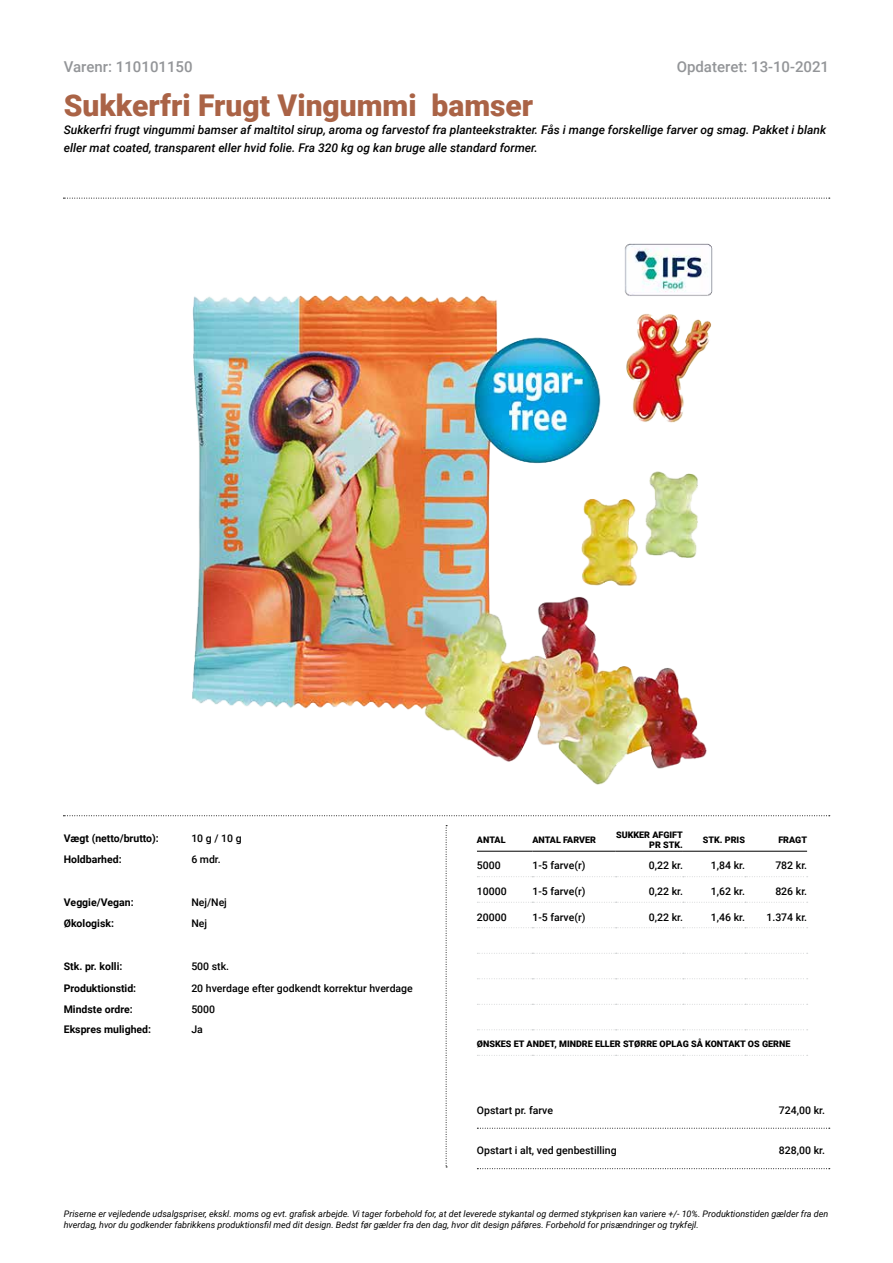
<style>
.page{position:relative;width:893px;height:1263px;background:#fff}
.page>*{position:absolute;margin:0;border:0;box-sizing:border-box;transform-origin:0 0}
.t1{font:900 30px "Roboto";color:#aa6346}
.t2{font:500 15px "Roboto";color:#939598}
.t3{font:italic 500 12px/18px "Roboto";color:#000}
.t4{font:500 10.5px "Roboto";color:#000}
.t5{font:700 10.5px "Roboto";color:#000}
.t6{font:italic 9px/10.8px "Roboto";color:#000}
.t7{font:900 9px/10.8px "Roboto";color:#000;text-align:right}
</style>
<div class="page">
<hr style="left:477px;top:851px;width:55px;height:1px;background:#000">
<hr style="left:532px;top:851px;width:84px;height:1px;background:#000">
<hr style="left:616px;top:851px;width:67px;height:1px;background:#000">
<hr style="left:683px;top:851px;width:62px;height:1px;background:#000">
<hr style="left:745px;top:851px;width:62px;height:1px;background:#000">
<svg style="left:477px;top:1055px;width:331px;height:1px"></svg>
<svg style="left:477px;top:1029px;width:331px;height:1px"></svg>
<svg style="left:477px;top:1004px;width:331px;height:1px"></svg>
<svg style="left:477px;top:978px;width:331px;height:1px"></svg>
<svg style="left:477px;top:953px;width:331px;height:1px"></svg>
<svg style="left:477px;top:927px;width:331px;height:1px"></svg>
<svg style="left:477px;top:902px;width:331px;height:1px"></svg>
<svg style="left:477px;top:876px;width:331px;height:1px"></svg>
<img style="left:192px;top:243px;width:521px;height:542px">
<svg style="left:446px;top:825px;width:1px;height:342px"></svg>
<svg style="left:63px;top:815px;width:767px;height:1px"></svg>
<svg style="left:63px;top:198px;width:767px;height:1px"></svg>
<svg style="left:477px;top:1128px;width:353px;height:1px"></svg>
<svg style="left:477px;top:1168px;width:353px;height:1px"></svg>
<h2 class="t2" style="left:677px;top:56px;width:154px">Opdateret: 13-10-2021</h2>
<h2 class="t2" style="left:64px;top:56px;width:130px">Varenr: 110101150</h2>
<h1 class="t1" style="left:64px;top:85px;width:471px">Sukkerfri Frugt Vingummi bamser</h1>
<p class="t3" style="left:64px;top:121px;width:764px">Sukkerfri frugt vingummi bamser af maltitol sirup, aroma og farvestof fra planteekstrakter. Fås i mange forskellige farver og smag. Pakket i blank eller mat coated, transparent eller hvid folie. Fra 320 kg og kan bruge alle standard former.</p>
<p class="t5" style="left:64px;top:831px;width:97px">Vægt (netto/brutto):</p>
<p class="t4" style="left:191px;top:831px;width:52px">10 g / 10 g</p>
<p class="t5" style="left:64px;top:852px;width:59px">Holdbarhed:</p>
<p class="t4" style="left:191px;top:852px;width:31px">6 mdr.</p>
<p class="t5" style="left:64px;top:894px;width:71px">Veggie/Vegan:</p>
<p class="t4" style="left:191px;top:894px;width:37px">Nej/Nej</p>
<p class="t5" style="left:64px;top:916px;width:52px">Økologisk:</p>
<p class="t4" style="left:191px;top:916px;width:17px">Nej</p>
<p class="t5" style="left:64px;top:959px;width:60px">Stk. pr. kolli:</p>
<p class="t4" style="left:191px;top:959px;width:39px">500 stk.</p>
<p class="t5" style="left:64px;top:981px;width:74px">Produktionstid:</p>
<p class="t4" style="left:191px;top:981px;width:223px">20 hverdage efter godkendt korrektur hverdage</p>
<p class="t5" style="left:64px;top:1002px;width:71px">Mindste ordre:</p>
<p class="t4" style="left:191px;top:1002px;width:25px">5000</p>
<p class="t5" style="left:64px;top:1022px;width:89px">Ekspres mulighed:</p>
<p class="t4" style="left:191px;top:1022px;width:13px">Ja</p>
<p class="t7" style="left:477px;top:834px;width:30px">ANTAL</p>
<p class="t7" style="left:532px;top:834px;width:65px">ANTAL FARVER</p>
<p class="t7" style="left:616px;top:829px;width:68px">SUKKER AFGIFT<br>PR STK.</p>
<p class="t7" style="left:703px;top:834px;width:44px">STK. PRIS</p>
<p class="t7" style="left:778px;top:834px;width:30px">FRAGT</p>
<p class="t4" style="left:477px;top:858px;width:25px">5000</p>
<p class="t4" style="left:532px;top:858px;width:55px">1-5 farve(r)</p>
<p class="t4" style="left:649px;top:858px;width:36px">0,22 kr.</p>
<p class="t4" style="left:711px;top:858px;width:36px">1,84 kr.</p>
<p class="t4" style="left:775px;top:858px;width:33px">782 kr.</p>
<p class="t4" style="left:477px;top:884px;width:31px">10000</p>
<p class="t4" style="left:532px;top:884px;width:55px">1-5 farve(r)</p>
<p class="t4" style="left:649px;top:884px;width:36px">0,22 kr.</p>
<p class="t4" style="left:711px;top:884px;width:36px">1,62 kr.</p>
<p class="t4" style="left:775px;top:884px;width:33px">826 kr.</p>
<p class="t4" style="left:477px;top:909px;width:31px">20000</p>
<p class="t4" style="left:532px;top:909px;width:55px">1-5 farve(r)</p>
<p class="t4" style="left:649px;top:909px;width:36px">0,22 kr.</p>
<p class="t4" style="left:711px;top:909px;width:36px">1,46 kr.</p>
<p class="t4" style="left:766px;top:909px;width:42px">1.374 kr.</p>
<p class="t7" style="left:477px;top:1038px;width:315px">ØNSKES ET ANDET, MINDRE ELLER STØRRE OPLAG SÅ KONTAKT OS GERNE</p>
<p class="t4" style="left:477px;top:1102px;width:78px">Opstart pr. farve</p>
<p class="t4" style="left:779px;top:1102px;width:47px">724,00 kr.</p>
<p class="t4" style="left:477px;top:1143px;width:141px">Opstart i alt, ved genbestilling</p>
<p class="t4" style="left:779px;top:1143px;width:47px">828,00 kr.</p>
<p class="t6" style="left:64px;top:1208px;width:766px">Priserne er vejledende udsalgspriser, ekskl. moms og evt. grafisk arbejde. Vi tager forbehold for, at det leverede stykantal og dermed stykprisen kan variere +/- 10%. Produktionstiden gælder fra den hverdag, hvor du godkender fabrikkens produktionsfil med dit design. Bedst før gælder fra den dag, hvor dit design påføres. Forbehold for prisændringer og trykfejl.</p>
</div>
